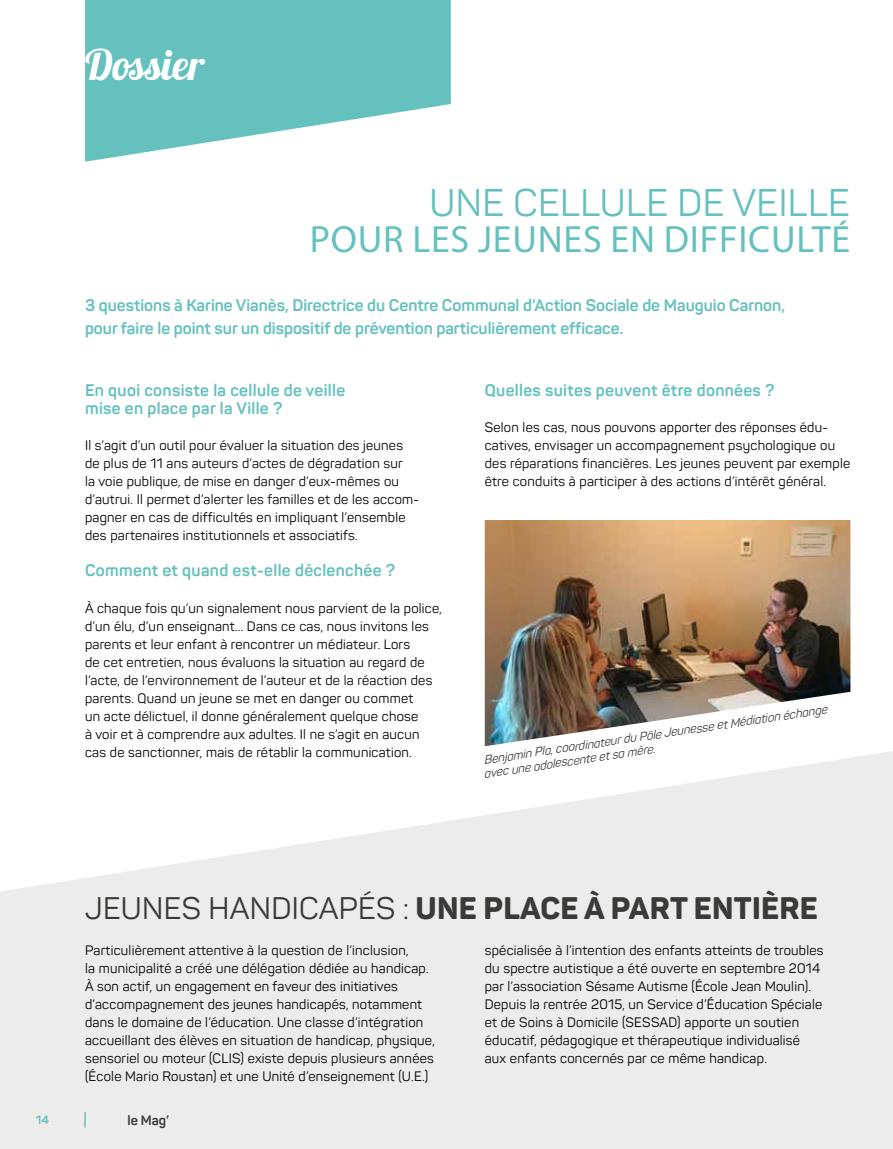
<style>
.page{position:relative;width:893px;height:1149px;background:#fff}
.page>*{position:absolute;margin:0;border:0;box-sizing:border-box;transform-origin:0 0}
.t1{font:42.15px "Lobster 1.3";color:#fff}
.t2{font:37.95px "Myriad Pro";letter-spacing:.02em;color:#65c1be}
.t3{font:37.95px "Panton";letter-spacing:.01em;color:#65c1be}
.t4{font:800 30.75px "Panton";letter-spacing:.01em;color:#3a3a39}
.t5{font:700 16.5px/22.5px "Panton";color:#65c1be}
.t6{font:700 16.5px/18px "Panton";letter-spacing:.02em;color:#65c1be}
.t7{font:13.5px/18px "Panton";letter-spacing:.02em;color:#000}
.t8{font:700 13.5px "Panton";color:#3a3a39}
.t9{font:italic 12px/14.4px "Panton";color:#3a3a39}
.t10{font:700 12px "Panton";color:#65c1be}
.s1{font-weight:400}
</style>
<div class="page">
<svg style="left:85px;top:0;width:366px;height:162px;fill:#65c1be"></svg>
<svg style="left:0;top:751px;width:893px;height:397px;fill:#ececec"></svg>
<img style="left:485px;top:520px;width:365px;height:226px">
<svg style="left:84px;top:1111px;width:2px;height:16px"></svg>
<h1 class="t1" style="left:85px;top:37px;width:121px">Dossier</h1>
<h2 class="t3" style="left:430px;top:179px;width:422px">UNE CELLULE DE VEILLE</h2>
<h2 class="t2" style="left:310px;top:216px;width:542px">POUR LES JEUNES EN DIFFICULTÉ</h2>
<p class="t5" style="left:85px;top:294px;width:701px">3 questions à Karine Vianès, Directrice du Centre Communal d’Action Sociale de Mauguio Carnon, pour faire le point sur un dispositif de prévention particulièrement efficace.</p>
<p class="t6" style="left:85px;top:381px;width:262px">En quoi consiste la cellule de veille mise en place par la Ville ?</p>
<p class="t7" style="left:85px;top:436px;width:336px">Il s’agit d’un outil pour évaluer la situation des jeunes de plus de 11 ans auteurs d’actes de dégradation sur<br>la voie publique, de mise en danger d’eux-mêmes ou d’autrui. Il permet d’alerter les familles et de les accom&shy;pagner en cas de difficultés en impliquant l’ensemble des partenaires institutionnels et associatifs.</p>
<p class="t6" style="left:85px;top:561px;width:312px">Comment et quand est-elle déclenchée ?</p>
<p class="t7" style="left:85px;top:598px;width:358px">À chaque fois qu’un signalement nous parvient de la police, d’un élu, d’un enseignant… Dans ce cas, nous invitons les parents et leur enfant à rencontrer un médiateur. Lors<br>de cet entretien, nous évaluons la situation au regard de l’acte, de l’environnement de l’auteur et de la réaction des parents. Quand un jeune se met en danger ou commet<br>un acte délictuel, il donne généralement quelque chose<br>à voir et à comprendre aux adultes. Il ne s’agit en aucun cas de sanctionner, mais de rétablir la communication.</p>
<p class="t6" style="left:485px;top:381px;width:291px">Quelles suites peuvent être données ?</p>
<p class="t7" style="left:485px;top:418px;width:367px">Selon les cas, nous pouvons apporter des réponses édu&shy;catives, envisager un accompagnement psychologique ou des réparations financières. Les jeunes peuvent par exemple être conduits à participer à des actions d’intérêt général.</p>
<p class="t9" style="left:481px;top:751px;width:350px;rotate:-8deg">Benjamin Pla, coordinateur du Pôle Jeunesse et Médiation échange avec une adolescente et sa mère.</p>
<h3 class="t4" style="left:85px;top:888px;width:734px"><span class="s1">JEUNES HANDICAPÉS :</span> UNE PLACE À PART ENTIÈRE</h3>
<p class="t7" style="left:85px;top:940px;width:351px">Particulièrement attentive à la question de l’inclusion,<br>la municipalité a créé une délégation dédiée au handicap.<br>À son actif, un engagement en faveur des initiatives d’accompagnement des jeunes handicapés, notamment dans le domaine de l’éducation. Une classe d’intégration accueillant des élèves en situation de handicap, physique, sensoriel ou moteur (CLIS) existe depuis plusieurs années (École Mario Roustan) et une Unité d’enseignement (U.E.)</p>
<p class="t7" style="left:485px;top:940px;width:340px">spécialisée à l’intention des enfants atteints de troubles du spectre autistique a été ouverte en septembre 2014 par l’association Sésame Autisme (École Jean Moulin).<br>Depuis la rentrée 2015, un Service d’Éducation Spéciale et de Soins à Domicile (SESSAD) apporte un soutien éducatif, pédagogique et thérapeutique individualisé aux enfants concernés par ce même handicap.</p>
<p class="t10" style="left:36px;top:1112px;width:14px">14</p>
<p class="t8" style="left:128px;top:1111px;width:43px">le Mag’</p>
</div>
